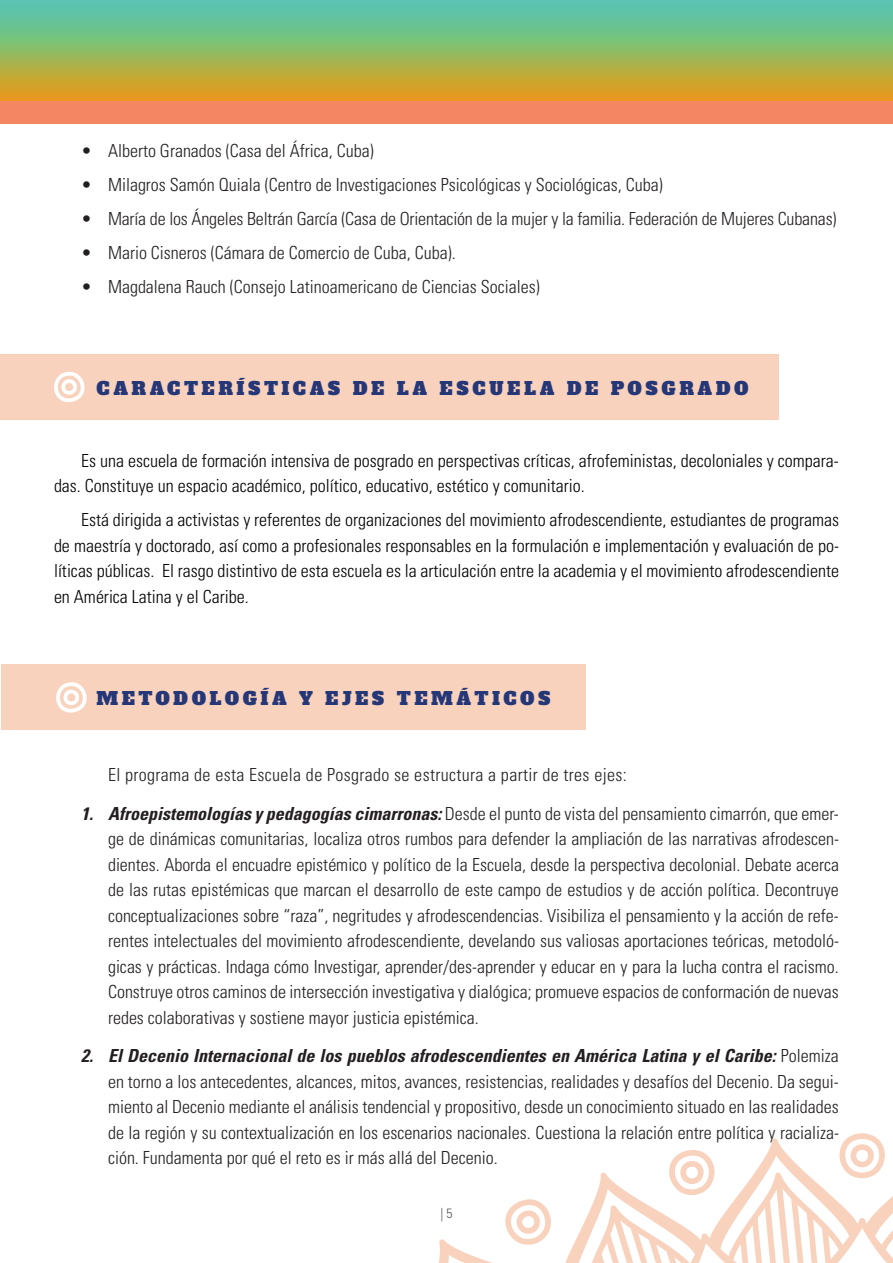
<style>
.page{position:relative;width:893px;height:1263px;background:#fff}
.page>*{position:absolute;margin:0;border:0;box-sizing:border-box;transform-origin:0 0}
.t1{font:300 condensed 18px/25.5px "Univers LT Std";color:#231f20;text-align:justify}
.t2{font:300 condensed 18px/25.5px "Univers LT Std";color:#000001}
.t3{font:300 condensed 18px "Univers LT Std";letter-spacing:.02em;color:#231f20}
.t4{font:18px "Alfa Slab One";letter-spacing:.2em;color:#263778}
.t5{font:300 condensed 13.5px "Univers LT Std";color:#57585a}
.s1{font-weight:700;font-style:italic}
</style>
<div class="page">
<svg style="left:0;top:0;width:893px;height:101px;background:#95b566"></svg>
<div style="left:0;top:101px;width:893px;height:22px;background:#f58664"></div>
<div style="left:0;top:354px;width:778px;height:66px;background:#f9d2bd"></div>
<svg style="left:54px;top:371px;width:31px;height:31px"></svg>
<div style="left:1px;top:664px;width:585px;height:66px;background:#f9d2bd"></div>
<svg style="left:56px;top:682px;width:31px;height:31px"></svg>
<svg style="left:439px;top:1239px;width:53px;height:24px"></svg>
<svg style="left:565px;top:1133px;width:328px;height:130px"></svg>
<svg style="left:505px;top:1199px;width:46px;height:46px"></svg>
<p class="t1" style="left:81px;top:137px;width:294px">• Alberto Granados (Casa del África, Cuba)</p>
<p class="t1" style="left:81px;top:171px;width:583px">• Milagros Samón Quiala (Centro de Investigaciones Psicológicas y Sociológicas, Cuba)</p>
<p class="t1" style="left:81px;top:205px;width:757px">• María de los Ángeles Beltrán García (Casa de Orientación de la mujer y la familia. Federación de Mujeres Cubanas)</p>
<p class="t1" style="left:81px;top:239px;width:376px">• Mario Cisneros (Cámara de Comercio de Cuba, Cuba).</p>
<p class="t1" style="left:81px;top:273px;width:460px">• Magdalena Rauch (Consejo Latinoamericano de Ciencias Sociales)</p>
<p class="t4" style="left:97px;top:376px;width:653px">CARACTERÍSTICAS DE LA ESCUELA DE POSGRADO</p>
<p class="t2" style="left:54px;top:448px;width:786px;text-indent:27px">Es una escuela de formación intensiva de posgrado en perspectivas críticas, afrofeministas, decoloniales y compara&shy;das. Constituye un espacio académico, político, educativo, estético y comunitario.</p>
<p class="t2" style="left:54px;top:507px;width:787px;text-align:justify;text-indent:27px">Está dirigida a activistas y referentes de organizaciones del movimiento afrodescendiente, estudiantes de programas de maestría y doctorado, así como a profesionales responsables en la formulación e implementación y evaluación de po&shy;líticas públicas. El rasgo distintivo de esta escuela es la articulación entre la academia y el movimiento afrodescendiente en América Latina y el Caribe.</p>
<p class="t4" style="left:97px;top:686px;width:455px">METODOLOGÍA Y EJES TEMÁTICOS</p>
<p class="t3" style="left:108px;top:764px;width:520px">El programa de esta Escuela de Posgrado se estructura a partir de tres ejes:</p>
<p class="t1" style="left:108px;top:801px;width:732px;text-indent:-27px"><span class="s1">1. Afroepistemologías y pedagogías cimarronas:</span> Desde el punto de vista del pensamiento cimarrón, que emer&shy;ge de dinámicas comunitarias, localiza otros rumbos para defender la ampliación de las narrativas afrodescen&shy;dientes. Aborda el encuadre epistémico y político de la Escuela, desde la perspectiva decolonial. Debate acerca de las rutas epistémicas que marcan el desarrollo de este campo de estudios y de acción política. Decontruye conceptualizaciones sobre “raza”, negritudes y afrodescendencias. Visibiliza el pensamiento y la acción de refe&shy;rentes intelectuales del movimiento afrodescendiente, develando sus valiosas aportaciones teóricas, metodoló&shy;gicas y prácticas. Indaga cómo Investigar, aprender/des-aprender y educar en y para la lucha contra el racismo.<br>Construye otros caminos de intersección investigativa y dialógica; promueve espacios de conformación de nuevas redes colaborativas y sostiene mayor justicia epistémica.</p>
<p class="t1" style="left:108px;top:1043px;width:733px;text-indent:-27px"><span class="s1">2. El Decenio Internacional de los pueblos afrodescendientes en América Latina y el Caribe:</span> Polemiza en torno a los antecedentes, alcances, mitos, avances, resistencias, realidades y desafíos del Decenio. Da segui&shy;miento al Decenio mediante el análisis tendencial y propositivo, desde un conocimiento situado en las realidades de la región y su contextualización en los escenarios nacionales. Cuestiona la relación entre política y racializa&shy;ción. Fundamenta por qué el reto es ir más allá del Decenio.</p>
<p class="t5" style="left:440px;top:1205px;width:13px">| 5</p>
</div>
